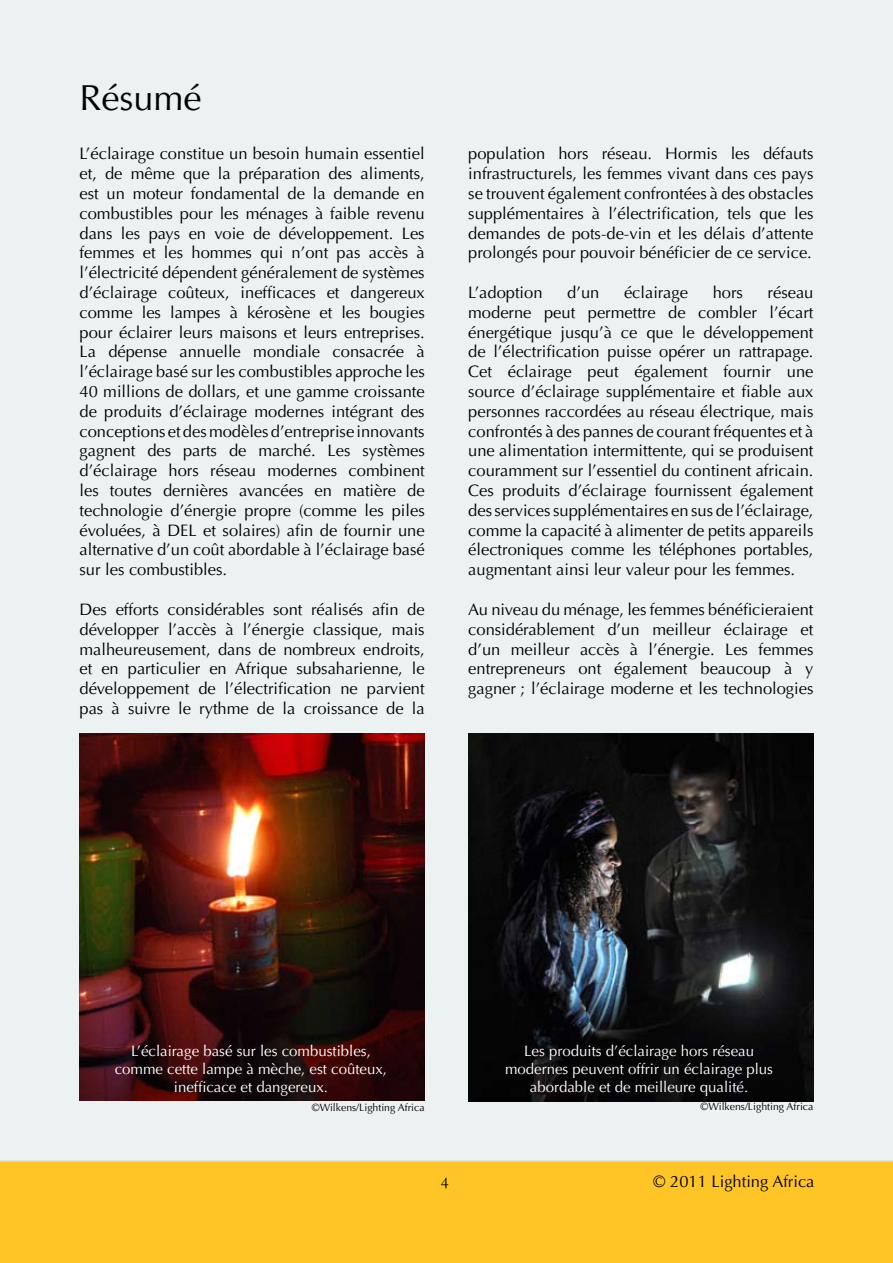
<style>
.page{position:relative;width:893px;height:1263px;background:#fff}
.page>*{position:absolute;margin:0;border:0;box-sizing:border-box;transform-origin:0 0}
.t1{font:36px "Optima LT";color:#000}
.t2{font:16.5px/19.8px "Optima LT";color:#000;text-align:justify}
.t3{font:16.5px "Garamond";color:#000}
.t4{font:15px/18px "Optima LT";color:#fff;text-align:center}
.t5{font:10.5px "Optima LT";color:#000}
</style>
<div class="page">
<div style="left:0;top:1162px;width:893px;height:101px;background:#ffc425"></div>
<div style="left:0;top:0;width:893px;height:1162px;background:#ecf1f2"></div>
<img style="left:80px;top:733px;width:345px;height:368px">
<img style="left:468px;top:734px;width:345px;height:367px">
<h1 class="t1" style="left:80px;top:77px;width:124px">Résumé</h1>
<p class="t2" style="left:80px;top:144px;width:347px">L’éclairage constitue un besoin humain essentiel et, de même que la préparation des aliments, est un moteur fondamental de la demande en combustibles pour les ménages à faible revenu dans les pays en voie de développement. Les femmes et les hommes qui n’ont pas accès à l’électricité dépendent généralement de systèmes d’éclairage coûteux, inefficaces et dangereux comme les lampes à kérosène et les bougies pour éclairer leurs maisons et leurs entreprises.<br>La dépense annuelle mondiale consacrée à l’éclairage basé sur les combustibles approche les 40 millions de dollars, et une gamme croissante de produits d’éclairage modernes intégrant des conceptions et des modèles d’entreprise innovants gagnent des parts de marché. Les systèmes d’éclairage hors réseau modernes combinent les toutes dernières avancées en matière de technologie d’énergie propre (comme les piles évoluées, à DEL et solaires) afin de fournir une alternative d’un coût abordable à l’éclairage basé sur les combustibles.</p>
<p class="t2" style="left:80px;top:600px;width:347px">Des efforts considérables sont réalisés afin de développer l’accès à l’énergie classique, mais malheureusement, dans de nombreux endroits, et en particulier en Afrique subsaharienne, le développement de l’électrification ne parvient pas à suivre le rythme de la croissance de la</p>
<p class="t2" style="left:468px;top:144px;width:347px">population hors réseau. Hormis les défauts infrastructurels, les femmes vivant dans ces pays se trouvent également confrontées à des obstacles supplémentaires à l’électrification, tels que les demandes de pots-de-vin et les délais d’attente prolongés pour pouvoir bénéficier de ce service.</p>
<p class="t2" style="left:468px;top:283px;width:76px">L’adoption</p>
<p class="t2" style="left:567px;top:283px;width:34px">d’un</p>
<p class="t2" style="left:624px;top:283px;width:65px">éclairage</p>
<p class="t2" style="left:713px;top:283px;width:32px">hors</p>
<p class="t2" style="left:468px;top:283px;width:347px;text-indent:299px">réseau moderne peut permettre de combler l’écart énergétique jusqu’à ce que le développement de l’électrification puisse opérer un rattrapage.<br>Cet éclairage peut également fournir une source d’éclairage supplémentaire et fiable aux personnes raccordées au réseau électrique, mais confrontés à des pannes de courant fréquentes et à une alimentation intermittente, qui se produisent couramment sur l’essentiel du continent africain.<br>Ces produits d’éclairage fournissent également des services supplémentaires en sus de l’éclairage, comme la capacité à alimenter de petits appareils électroniques comme les téléphones portables, augmentant ainsi leur valeur pour les femmes.</p>
<p class="t2" style="left:468px;top:600px;width:347px">Au niveau du ménage, les femmes bénéficieraient considérablement d’un meilleur éclairage et d’un meilleur accès à l’énergie. Les femmes entrepreneurs ont également beaucoup à y gagner ; l’éclairage moderne et les technologies</p>
<p class="t4" style="left:115px;top:1042px;width:274px">L’éclairage basé sur les combustibles, comme cette lampe à mèche, est coûteux, inefficace et dangereux.</p>
<p class="t5" style="left:312px;top:1101px;width:114px">©Wilkens/Lighting Africa</p>
<p class="t4" style="left:505px;top:1042px;width:270px">Les produits d’éclairage hors réseau modernes peuvent offrir un éclairage plus abordable et de meilleure qualité.</p>
<p class="t5" style="left:700px;top:1101px;width:114px">©Wilkens/Lighting Africa</p>
<p class="t3" style="left:441px;top:1173px;width:9px">4</p>
<p class="t2" style="left:653px;top:1172px;width:163px">© 2011 Lighting Africa</p>
</div>
